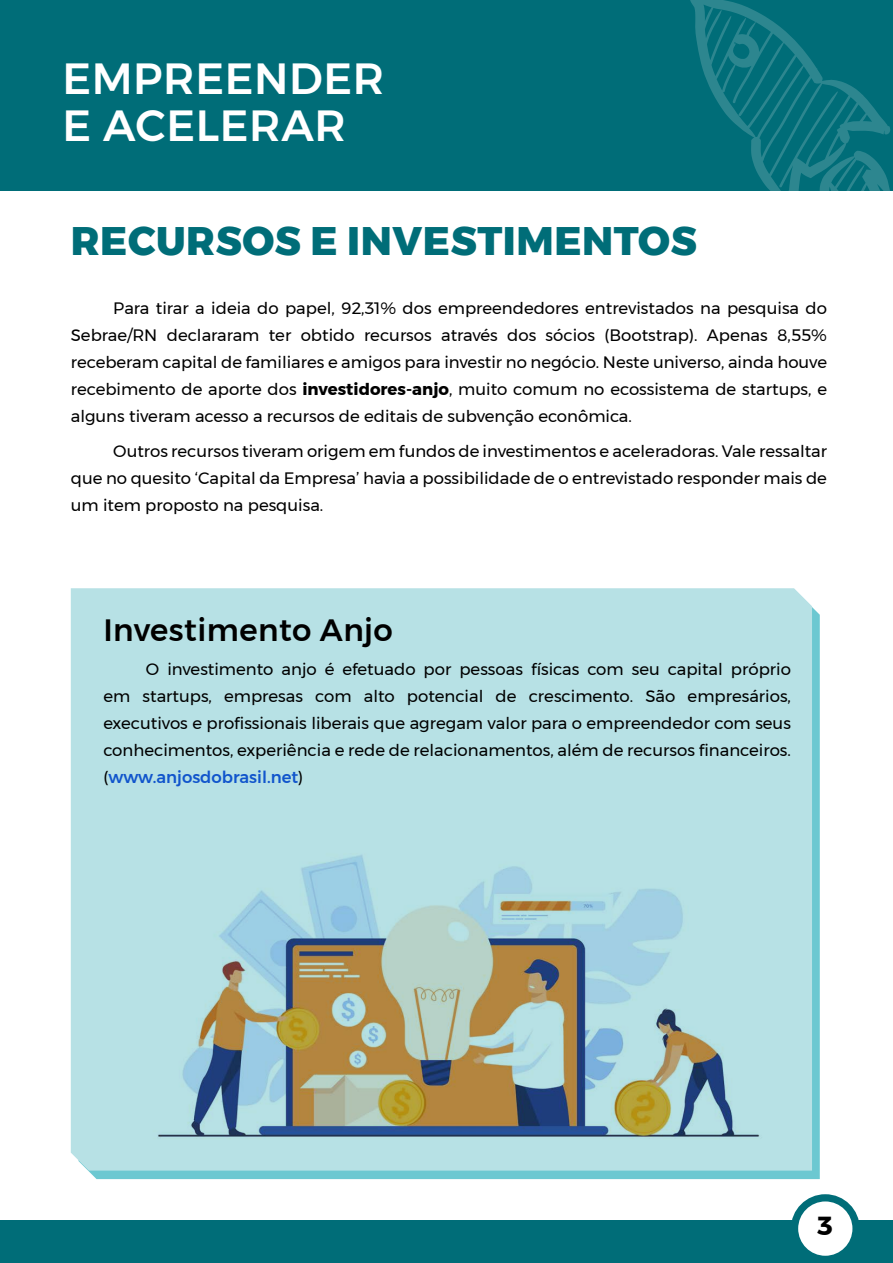
<style>
.page{position:relative;width:893px;height:1263px;background:#fff}
.page>*{position:absolute;margin:0;border:0;box-sizing:border-box;transform-origin:0 0}
.t1{font:500 43.5px/47.2px "Montserrat";letter-spacing:.015em;color:#fff}
.t2{font:800 39.75px "Montserrat";letter-spacing:.015em;color:#006d78}
.t3{font:500 30.75px "Montserrat";letter-spacing:.015em;color:#000}
.t4{font:700 26.1px "Montserrat";color:#000}
.t5{font:16.5px/27px "Montserrat";color:#000;text-align:justify}
.s1{font-weight:700}
.s2{font-weight:500;color:#15c}
</style>
<div class="page">
<div style="left:0;top:0;width:893px;height:191px;background:#006d78"></div>
<div style="left:0;top:1220px;width:893px;height:43px;background:#006d78"></div>
<div style="left:794px;top:1198px;width:62px;height:61px;background:#fff;border-radius:50%"></div>
<div style="left:791px;top:1194px;width:69px;height:69px;border:7px solid #006d78;border-radius:50%"></div>
<svg style="left:690px;top:0;width:201px;height:191px"></svg>
<svg style="left:87px;top:607px;width:733px;height:572px;fill:#6cc8d1"></svg>
<div style="left:71px;top:588px;width:741px;height:582px;background:#b7e1e5"></div>
<img style="left:128px;top:812px;width:656px;height:350px">
<h1 class="t1" style="left:62px;top:55px;width:323px">Empreender e acelerar</h1>
<h2 class="t2" style="left:71px;top:209px;width:627px">RECURSOS E INVESTIMENTOS</h2>
<p class="t5" style="left:71px;top:294px;width:758px;text-indent:43px">Para tirar a ideia do papel, 92,31% dos empreendedores entrevistados na pesquisa do Sebrae/RN declararam ter obtido recursos através dos sócios (Bootstrap). Apenas 8,55% receberam capital de familiares e amigos para investir no negócio. Neste universo, ainda houve recebimento de aporte dos <span class="s1">investidores-anjo</span>, muito comum no ecossistema de startups, e alguns tiveram acesso a recursos de editais de subvenção econômica.</p>
<p class="t5" style="left:71px;top:438px;width:758px;text-indent:43px">Outros recursos tiveram origem em fundos de investimentos e aceleradoras. Vale ressaltar que no quesito ‘Capital da Empresa’ havia a possibilidade de o entrevistado responder mais de um item proposto na pesquisa.</p>
<h3 class="t3" style="left:103px;top:606px;width:291px">Investimento Anjo</h3>
<p class="t5" style="left:103px;top:655px;width:689px;text-indent:43px">O investimento anjo é efetuado por pessoas físicas com seu capital próprio em startups, empresas com alto potencial de crescimento. São empresários, executivos e profissionais liberais que agregam valor para o empreendedor com seus conhecimentos, experiência e rede de relacionamentos, além de recursos financeiros. (<span class="s2">www.anjosdobrasil.net</span>)</p>
<h3 class="t4" style="left:817px;top:1205px;width:17px">3</h3>
</div>
